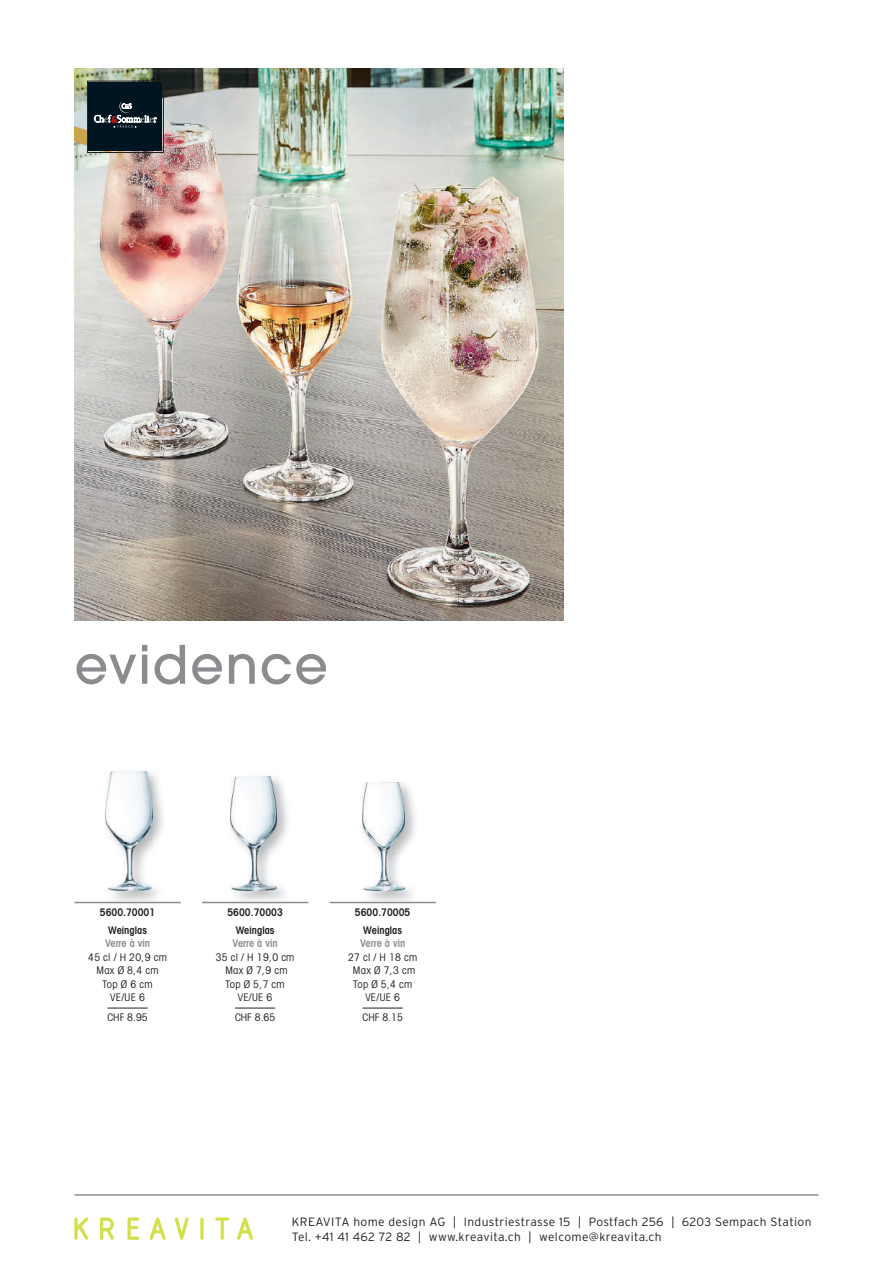
<style>
.page{position:relative;width:893px;height:1263px;background:#fff}
.page>*{position:absolute;margin:0;border:0;box-sizing:border-box;transform-origin:0 0}
.t1{font:500 52.5px "Avant Garde";letter-spacing:.03em;color:#8a8c8f}
.t2{font:300 12px/15px "Interstate";letter-spacing:.03em;color:#231f20}
.t3{font:condensed 10.5px/13.5px "Avant Garde";letter-spacing:.03em;color:#231f20;text-align:center}
.t4{font:600 condensed 10.5px/17.7px "Avant Garde";color:#231f20;text-align:center}
.t5{font:600 condensed 10.5px "Avant Garde";color:#8a8c8f}
</style>
<div class="page">
<svg style="left:100px;top:1217px;width:14px;height:23px"></svg>
<svg style="left:150px;top:1217px;width:16px;height:23px"></svg>
<svg style="left:200px;top:1217px;width:4px;height:23px"></svg>
<svg style="left:215px;top:1217px;width:14px;height:23px"></svg>
<svg style="left:74px;top:1217px;width:14px;height:23px"></svg>
<svg style="left:127px;top:1217px;width:12px;height:23px"></svg>
<svg style="left:175px;top:1217px;width:14px;height:23px"></svg>
<svg style="left:237px;top:1217px;width:16px;height:23px"></svg>
<hr style="left:74px;top:1194px;width:745px;height:2px;background:#8a8c8f">
<img style="left:74px;top:68px;width:489px;height:553px">
<div style="left:87px;top:81px;width:77px;height:72px;border:1px solid #231f20"></div>
<div style="left:89px;top:82px;width:73px;height:69px;background:#001522"></div>
<svg style="left:94px;top:101px;width:63px;height:27px"></svg>
<img style="left:103px;top:774px;width:64px;height:130px">
<img style="left:105px;top:771px;width:47px;height:120px">
<hr style="left:74px;top:902px;width:107px;height:1px;background:#8a8c8f">
<hr style="left:107px;top:1008px;width:41px;height:1px;background:#231f20">
<img style="left:228px;top:779px;width:63px;height:125px">
<img style="left:231px;top:776px;width:46px;height:114px">
<img style="left:363px;top:782px;width:42px;height:109px">
<hr style="left:202px;top:902px;width:106px;height:1px;background:#8a8c8f">
<hr style="left:235px;top:1008px;width:40px;height:1px;background:#231f20">
<hr style="left:330px;top:902px;width:106px;height:1px;background:#8a8c8f">
<hr style="left:363px;top:1008px;width:40px;height:1px;background:#231f20">
<h1 class="t1" style="left:74px;top:632px;width:255px">evidence</h1>
<p class="t4" style="left:100px;top:903px;width:57px">5600.70001<br>Weinglas</p>
<p class="t5" style="left:105px;top:937px;width:47px">Verre à vin</p>
<p class="t3" style="left:88px;top:950px;width:80px">45 cl / H 20,9 cm<br>Max Ø 8,4 cm<br>Top Ø 6 cm<br>VE/UE 6</p>
<p class="t3" style="left:107px;top:1010px;width:42px">CHF 8.95</p>
<p class="t4" style="left:227px;top:903px;width:57px">5600.70003<br>Weinglas</p>
<p class="t5" style="left:233px;top:937px;width:47px">Verre à vin</p>
<p class="t3" style="left:216px;top:950px;width:80px">35 cl / H 19,0 cm<br>Max Ø 7,9 cm<br>Top Ø 5,7 cm<br>VE/UE 6</p>
<p class="t3" style="left:235px;top:1010px;width:42px">CHF 8.65</p>
<p class="t4" style="left:355px;top:903px;width:57px">5600.70005<br>Weinglas</p>
<p class="t5" style="left:360px;top:937px;width:47px">Verre à vin</p>
<p class="t3" style="left:348px;top:950px;width:71px">27 cl / H 18 cm<br>Max Ø 7,3 cm<br>Top Ø 5,4 cm<br>VE/UE 6</p>
<p class="t3" style="left:363px;top:1010px;width:42px">CHF 8.15</p>
<p class="t2" style="left:292px;top:1214px;width:521px">KREAVITA home design AG | Industriestrasse 15 | Postfach 256 | 6203 Sempach Station<br>Tel. +41 41 462 72 82 | www.kreavita.ch | welcome@kreavita.ch</p>
</div>
